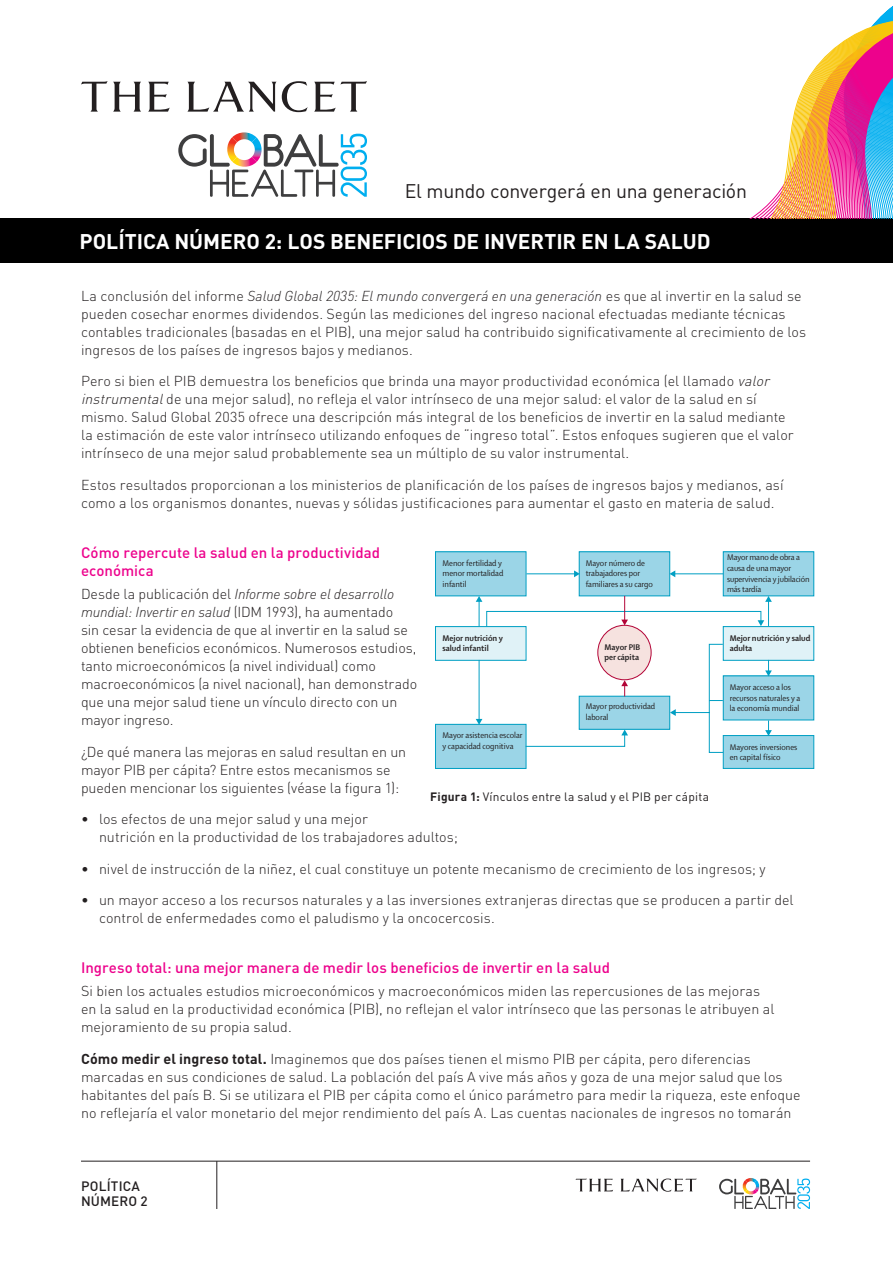
<style>
.page{position:relative;width:893px;height:1263px;background:#fff}
.page>*{position:absolute;margin:0;border:0;box-sizing:border-box;transform-origin:0 0}
.t1{font:700 21px "DIN";letter-spacing:-.005em;color:#fff}
.t2{font:19.5px "DIN";letter-spacing:-.015em;color:#231f20}
.t3{font:500 15px/18px "DIN";color:#ed028c}
.t4{font:300 14.25px/18px "DIN";color:#231f20}
.t5{font:500 13.5px/15px "DIN";letter-spacing:.015em;color:#231f20}
.t6{font:12px "DIN";letter-spacing:.015em;color:#231f20}
.t7{font:8.85px/10.6px "Shaker 2 Lancet";color:#231f20}
.t8{font:700 8.85px/10.6px "Shaker 2 Lancet";color:#231f20}
.s1{font-style:italic}
.s2{font-weight:700}
</style>
<div class="page">
<svg style="left:719px;top:1178px;width:91px;height:31px"></svg>
<hr style="left:81px;top:1161px;width:729px;height:1px;background:#231f20">
<hr style="left:216px;top:1161px;width:1px;height:48px;background:#231f20">
<svg style="left:576px;top:1178px;width:37px;height:13px"></svg>
<svg style="left:621px;top:1178px;width:76px;height:14px"></svg>
<div style="left:0;top:218px;width:893px;height:44px;background:#000"></div>
<svg style="left:751px;top:6px;width:142px;height:212px"></svg>
<div style="left:435px;top:552px;width:91px;height:44px;background:#9bd5e7"></div>
<div style="left:435px;top:551px;width:91px;height:45px;border:1px solid #009fc3"></div>
<div style="left:435px;top:724px;width:91px;height:44px;background:#9bd5e7"></div>
<div style="left:435px;top:724px;width:91px;height:45px;border:1px solid #009fc3"></div>
<div style="left:579px;top:552px;width:91px;height:44px;background:#9bd5e7"></div>
<div style="left:579px;top:551px;width:91px;height:45px;border:1px solid #009fc3"></div>
<div style="left:579px;top:696px;width:91px;height:33px;background:#9bd5e7"></div>
<div style="left:579px;top:696px;width:91px;height:34px;border:1px solid #009fc3"></div>
<div style="left:723px;top:552px;width:91px;height:44px;background:#9bd5e7"></div>
<div style="left:723px;top:551px;width:91px;height:45px;border:1px solid #009fc3"></div>
<div style="left:723px;top:676px;width:91px;height:44px;background:#9bd5e7"></div>
<div style="left:723px;top:675px;width:91px;height:45px;border:1px solid #009fc3"></div>
<div style="left:435px;top:627px;width:91px;height:33px;background:#e0f2f7"></div>
<div style="left:435px;top:626px;width:91px;height:35px;border:1px solid #009fc3"></div>
<div style="left:723px;top:627px;width:91px;height:33px;background:#e0f2f7"></div>
<div style="left:723px;top:626px;width:91px;height:35px;border:1px solid #009fc3"></div>
<div style="left:598px;top:625px;width:53px;height:55px;background:#f6e2df;border-radius:50%"></div>
<div style="left:597px;top:625px;width:54px;height:55px;border:1px solid #b30437;border-radius:50%"></div>
<hr style="left:674px;top:573px;width:49px;height:1px;background:#009fc3">
<svg style="left:669px;top:570px;width:6px;height:7px"></svg>
<hr style="left:526px;top:573px;width:49px;height:1px;background:#009fc3">
<svg style="left:574px;top:570px;width:6px;height:7px"></svg>
<svg style="left:765px;top:660px;width:7px;height:16px"></svg>
<div style="left:723px;top:735px;width:91px;height:34px;background:#9bd5e7;border:1px solid #009fc3"></div>
<svg style="left:765px;top:720px;width:7px;height:16px"></svg>
<hr style="left:479px;top:660px;width:1px;height:60px;background:#009fc3">
<svg style="left:476px;top:719px;width:6px;height:6px"></svg>
<svg style="left:476px;top:596px;width:296px;height:31px"></svg>
<svg style="left:621px;top:680px;width:7px;height:16px"></svg>
<svg style="left:525px;top:729px;width:103px;height:18px"></svg>
<svg style="left:670px;top:644px;width:54px;height:109px"></svg>
<svg style="left:178px;top:132px;width:189px;height:65px"></svg>
<svg style="left:148px;top:82px;width:22px;height:30px"></svg>
<svg style="left:187px;top:81px;width:121px;height:31px"></svg>
<svg style="left:81px;top:81px;width:60px;height:31px"></svg>
<svg style="left:314px;top:81px;width:53px;height:31px"></svg>
<h2 class="t2" style="left:405px;top:180px;width:344px">El mundo convergerá en una generación</h2>
<h1 class="t1" style="left:80px;top:227px;width:278px">Política número 2: LOS BENE</h1>
<h1 class="t1" style="left:384px;top:227px;width:147px">FICIOS DE INVERTIR</h1>
<h1 class="t1" style="left:581px;top:227px;width:131px">EN LA SALUD</h1>
<p class="t4" style="left:81px;top:286px;width:727px">La conclusión del informe <span class="s1">Salud Global 2035: El mundo convergerá en una generación</span> es que al invertir en la salud se pueden cosechar enormes dividendos. Según las mediciones del ingreso nacional efectuadas mediante técnicas contables tradicionales (basadas en el PIB), una mejor salud ha contribuido significativamente al crecimiento de los ingresos de los países de ingresos bajos y medianos.</p>
<p class="t4" style="left:81px;top:372px;width:714px">Pero si bien el PIB demuestra los beneficios que brinda una mayor productividad económica (el llamado <span class="s1">valor instrumental</span>de una mejor salud), no refleja el valor intrínseco de una mejor salud: el valor de la salud en sí mismo. Salud Global 2035 ofrece una descripción más integral de los beneficios de invertir en la salud mediante la estimación de este valor intrínseco utilizando enfoques de “ingreso total”. Estos enfoques sugieren que el valor intrínseco de una mejor salud probablemente sea un múltiplo de su valor instrumental.</p>
<p class="t4" style="left:81px;top:475px;width:704px">Estos resultados proporcionan a los ministerios de planificación de los países de ingresos bajos y medianos, así como a los organismos donantes, nuevas y sólidas justificaciones para aumentar el gasto en materia de salud.</p>
<p class="t3" style="left:81px;top:543px;width:301px">Cómo repercute la salud en la productividad económica</p>
<p class="t4" style="left:81px;top:584px;width:338px">Desde la publicación del <span class="s1">Informe sobre el desarrollo mundial: Invertir en salud</span> (IDM 1993), ha aumentado<br>sin cesar la evidencia de que al invertir en la salud se obtienen beneficios económicos. Numerosos estudios, tanto microeconómicos (a nivel individual) como macroeconómicos (a nivel nacional), han demonstrado que una mejor salud tiene un vínculo directo con un mayor ingreso.</p>
<p class="t4" style="left:81px;top:742px;width:327px">¿De qué manera las mejoras en salud resultan en un mayor PIB per cápita? Entre estos mecanismos se pueden mencionar los siguientes (véase la figura 1):</p>
<p class="t4" style="left:99px;top:809px;width:360px;text-indent:-18px">• los efectos de una mejor salud y una mejor<br>nutrición en la productividad de los trabajadores adultos;</p>
<p class="t4" style="left:81px;top:859px;width:686px">• nivel de instrucción de la niñez, el cual constituye un potente mecanismo de crecimiento de los ingresos; y</p>
<p class="t4" style="left:99px;top:890px;width:696px;text-indent:-18px">• un mayor acceso a los recursos naturales y a las inversiones extranjeras directas que se producen a partir del control de enfermedades como el paludismo y la oncocercosis.</p>
<p class="t3" style="left:81px;top:958px;width:530px">Ingreso total: una mejor manera de medir los beneficios de invertir en la salud</p>
<p class="t4" style="left:81px;top:982px;width:695px">Si bien los actuales estudios microeconómicos y macroeconómicos miden las repercusiones de las mejoras en la salud en la productividad económica (PIB), no reflejan el valor intrínseco que las personas le atribuyen al mejoramiento de su propia salud.</p>
<p class="t4" style="left:81px;top:1049px;width:721px"><span class="s2">Cómo medir el ingreso total.</span> Imaginemos que dos países tienen el mismo PIB per cápita, pero diferencias marcadas en sus condiciones de salud. La población del país A vive más años y goza de una mejor salud que los habitantes del país B. Si se utilizara el PIB per cápita como el único parámetro para medir la riqueza, este enfoque no reflejaría el valor monetario del mejor rendimiento del país A. Las cuentas nacionales de ingresos no tomarán</p>
<p class="t7" style="left:727px;top:552px;width:84px">Mayor mano de obra a causa de una mayor supervivencia y jubilación más tardía</p>
<p class="t7" style="left:443px;top:557px;width:62px">Menor fertilidad y menor mortalidad infantil</p>
<p class="t7" style="left:586px;top:557px;width:69px">Mayor número de trabajadores por familiares a su cargo</p>
<p class="t8" style="left:443px;top:632px;width:62px">Mejor nutrición y salud infantil</p>
<p class="t8" style="left:730px;top:632px;width:82px">Mejor nutrición y salud</p>
<p class="t8" style="left:604px;top:641px;width:37px">Mayor PIB</p>
<p class="t8" style="left:730px;top:643px;width:24px">adulta</p>
<p class="t8" style="left:604px;top:652px;width:36px">per cápita</p>
<p class="t7" style="left:730px;top:681px;width:72px">Mayor acceso a los recursos naturales y a la economía mundial</p>
<p class="t7" style="left:586px;top:701px;width:71px">Mayor productividad laboral</p>
<p class="t7" style="left:443px;top:730px;width:81px">Mayor asistencia escolar y capacidad cognitiva</p>
<p class="t7" style="left:730px;top:741px;width:69px">Mayores inversiones en capital físico</p>
<p class="t6" style="left:430px;top:790px;width:280px"><span class="s2">Figura 1:</span> Vínculos entre la salud y el PIB per cápita</p>
<p class="t5" style="left:81px;top:1178px;width:68px">POLÍTICA<br>NÚMERO 2</p>
</div>
